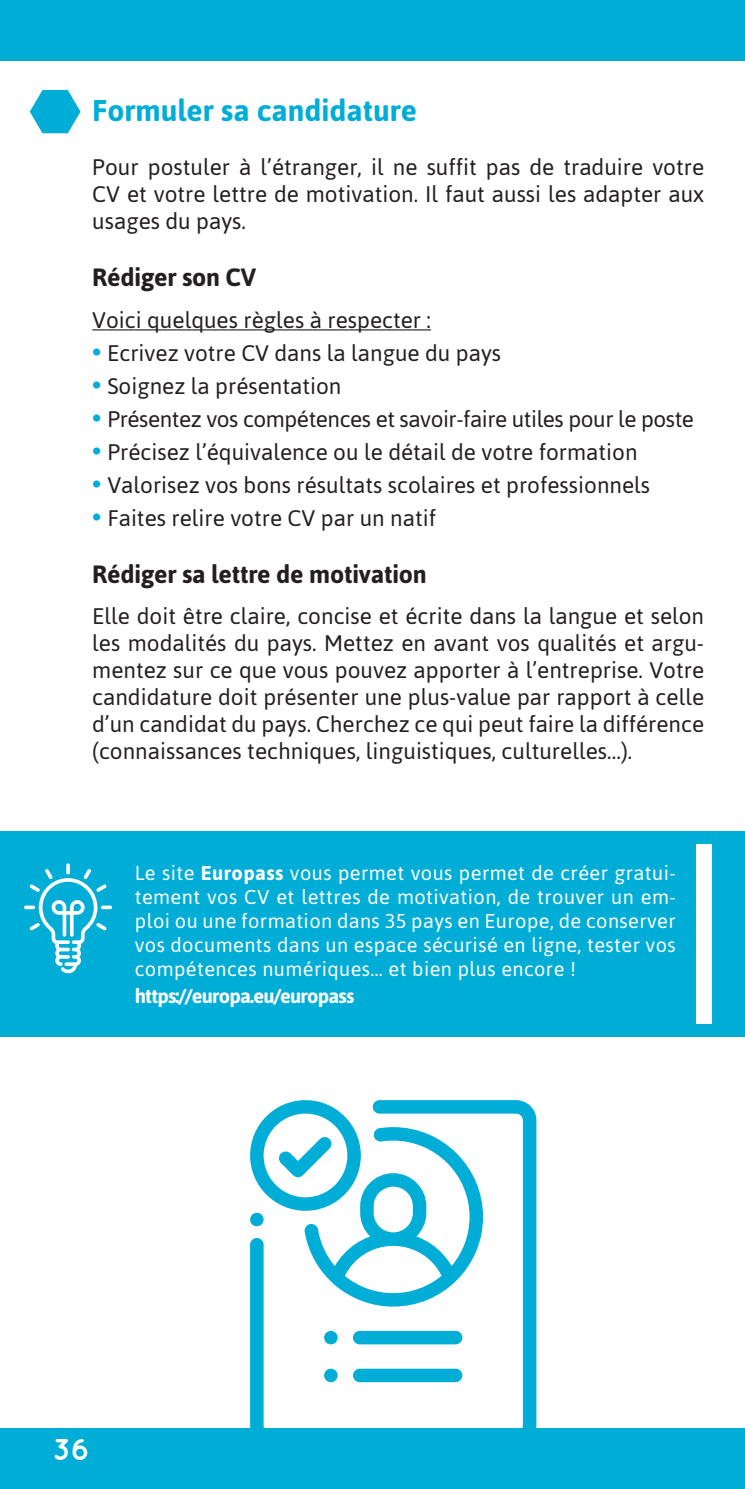
<style>
.page{position:relative;width:745px;height:1489px;background:#fff}
.page>*{position:absolute;margin:0;border:0;box-sizing:border-box;transform-origin:0 0}
.t1{font:700 30px "Asap";color:#00add6}
.t2{font:700 30px "Quicksand";color:#fff}
.t3{font:700 25px "Asap";letter-spacing:-.01em;color:#231f20}
.t4{font:22.5px/27px "Asap";color:#231f20;text-align:justify}
.t5{font:22.5px "Asap";letter-spacing:-.02em;color:#231f20}
.t6{font:20px/24px "Asap";letter-spacing:.02em;color:#fff;text-align:justify}
.t7{font:700 20px "Asap";letter-spacing:-.04em;color:#fff}
.s1{font-weight:500;font-size:27.5px;color:#00add6}
.s2{font-weight:700}
</style>
<div class="page">
<div style="left:0;top:0;width:744px;height:61px;background:#00add6"></div>
<div style="left:0;top:1427px;width:744px;height:61px;background:#00add6"></div>
<svg style="left:30px;top:90px;width:50px;height:43px"></svg>
<div style="left:0;top:831px;width:744px;height:205px;background:#00add6"></div>
<hr style="left:92px;top:329px;width:339px;height:1px;background:#231f20">
<svg style="left:250px;top:1100px;width:286px;height:328px"></svg>
<div style="left:353px;top:1368px;width:109px;height:13px;background:#00add6;border-radius:7px"></div>
<svg style="left:324px;top:1330px;width:13px;height:14px"></svg>
<svg style="left:324px;top:1368px;width:13px;height:13px"></svg>
<div style="left:353px;top:1330px;width:109px;height:14px;background:#00add6;border-radius:7px"></div>
<svg style="left:250px;top:1100px;width:232px;height:206px"></svg>
<svg style="left:66px;top:863px;width:4px;height:11px"></svg>
<svg style="left:24px;top:905px;width:11px;height:4px"></svg>
<svg style="left:101px;top:905px;width:11px;height:4px"></svg>
<svg style="left:29px;top:868px;width:78px;height:106px"></svg>
<div style="left:695px;top:844px;width:16px;height:179px;background:#fff"></div>
<h1 class="t1" style="left:92px;top:91px;width:326px">Formuler sa candidature</h1>
<p class="t4" style="left:92px;top:153px;width:613px">Pour postuler à l’étranger, il ne suffit pas de traduire votre CV et votre lettre de motivation. Il faut aussi les adapter aux usages du pays.</p>
<p class="t3" style="left:92px;top:261px;width:165px">Rédiger son CV</p>
<p class="t4" style="left:92px;top:305px;width:340px">Voici quelques règles à respecter :</p>
<p class="t4" style="left:92px;top:338px;width:410px"><span class="s1">•</span> Ecrivez votre CV dans la langue du pays</p>
<p class="t4" style="left:92px;top:371px;width:251px"><span class="s1">•</span> Soignez la présentation</p>
<p class="t5" style="left:92px;top:404px;width:603px"><span class="s1">•</span> Présentez vos compétences et savoir-faire utiles pour le poste</p>
<p class="t4" style="left:92px;top:437px;width:546px"><span class="s1">•</span> Précisez l’équivalence ou le détail de votre formation</p>
<p class="t4" style="left:92px;top:470px;width:559px"><span class="s1">•</span> Valorisez vos bons résultats scolaires et professionnels</p>
<p class="t4" style="left:92px;top:503px;width:345px"><span class="s1">•</span> Faites relire votre CV par un natif</p>
<p class="t3" style="left:92px;top:557px;width:336px">Rédiger sa lettre de motivation</p>
<p class="t4" style="left:92px;top:601px;width:613px">Elle doit être claire, concise et écrite dans la langue et selon les modalités du pays. Mettez en avant vos qualités et argu&shy;mentez sur ce que vous pouvez apporter à l’entreprise. Votre candidature doit présenter une plus-value par rapport à celle d’un candidat du pays. Cherchez ce qui peut faire la différence (connaissances techniques, linguistiques, culturelles…).</p>
<p class="t6" style="left:135px;top:859px;width:542px">Le site <span class="s2">Europass</span> vous permet vous permet de créer gratui&shy;tement vos CV et lettres de motivation, de trouver un em&shy;ploi ou une formation dans 35 pays en Europe, de conserver vos documents dans un espace sécurisé en ligne, tester vos compétences numériques… et bien plus encore !</p>
<p class="t7" style="left:135px;top:982px;width:221px">https://europa.eu/europass</p>
<h1 class="t2" style="left:52px;top:1430px;width:39px">36</h1>
</div>
